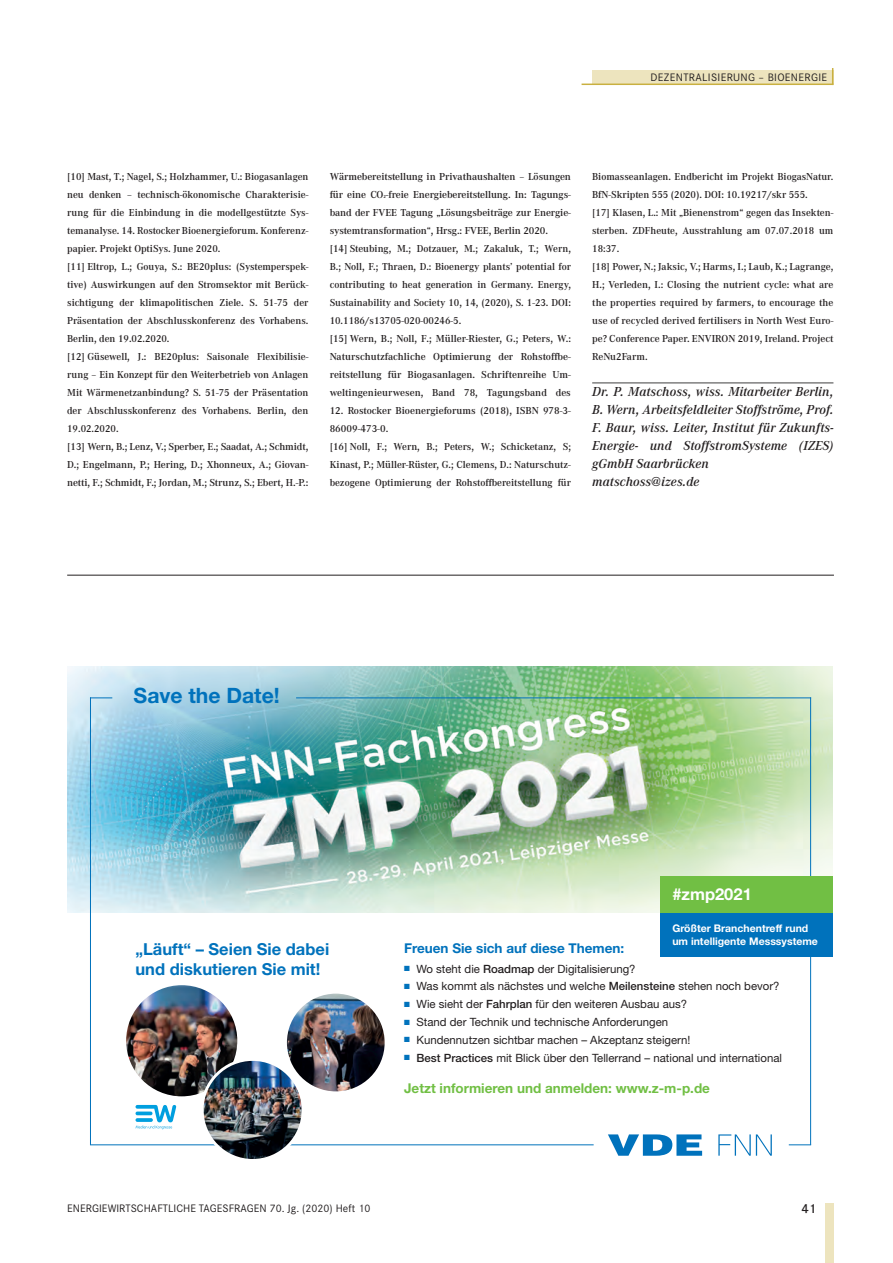
<style>
.page{position:relative;width:893px;height:1263px;background:#fff}
.page>*{position:absolute;margin:0;border:0;box-sizing:border-box;transform-origin:0 0}
.t1{font:700 21.15px "Helvetica Neue LT Std";color:#0072bc}
.t2{font:700 16.5px/19.8px "Helvetica Neue LT Std";color:#0072bc}
.t3{font:700 16.5px "Helvetica Neue LT Std";color:#fff}
.t4{font:italic 600 13.5px/18px "Corporate A";letter-spacing:.01em;color:#231f20}
.t5{font:700 13.5px "Helvetica Neue LT Std";color:#71bf44}
.t6{font:700 13.5px "Helvetica Neue LT Std";color:#0072bc}
.t7{font:600 13.5px "Corporate S";color:#231f20}
.t8{font:11.4px "Helvetica Neue LT Std";color:#231f20}
.t9{font:11.25px "Corporate S";letter-spacing:.005em;color:#231f20}
.t10{font:11.25px "Corporate S";letter-spacing:.03em;color:#231f20}
.t11{font:600 10.5px/18px "Corporate A";color:#231f20}
.t12{font:700 10.5px/12.6px "Helvetica Neue LT Std";color:#fff}
.s1{color:#0072bc}
.s2{font-weight:500}
</style>
<div class="page">
<div style="left:592px;top:71px;width:241px;height:13px;background:#ede4be"></div>
<hr style="left:582px;top:84px;width:251px;height:1px;background:#c9b040">
<svg style="left:832px;top:68px;width:1px;height:16px"></svg>
<div style="left:825px;top:1203px;width:8px;height:60px;background:#ede4be"></div>
<hr style="left:592px;top:382px;width:241px;height:1px;background:#3e3e3f">
<img style="left:68px;top:666px;width:765px;height:247px">
<svg style="left:608px;top:1134px;width:164px;height:22px"></svg>
<img style="left:125px;top:984px;width:114px;height:114px;border-radius:57px">
<div style="left:124px;top:982px;width:116px;height:117px;border:3px solid #fff;border-radius:50%"></div>
<hr style="left:90px;top:698px;width:1px;height:446px;background:#0072bc">
<hr style="left:810px;top:698px;width:1px;height:446px;background:#0072bc">
<svg style="left:789px;top:1144px;width:22px;height:1px"></svg>
<hr style="left:297px;top:697px;width:514px;height:1px;background:#0072bc">
<hr style="left:90px;top:1144px;width:503px;height:1px;background:#0072bc">
<svg style="left:90px;top:697px;width:22px;height:1px"></svg>
<svg style="left:136px;top:1105px;width:40px;height:24px"></svg>
<div style="left:660px;top:912px;width:173px;height:45px;background:#0072bc"></div>
<div style="left:660px;top:876px;width:173px;height:36px;background:#71bf44"></div>
<img style="left:285px;top:992px;width:101px;height:101px;border-radius:50px">
<div style="left:284px;top:991px;width:103px;height:103px;border:3px solid #fff;border-radius:50%"></div>
<img style="left:202px;top:1059px;width:101px;height:101px;border-radius:50px">
<div style="left:201px;top:1058px;width:103px;height:104px;border:3px solid #fff;border-radius:50%"></div>
<hr style="left:67px;top:575px;width:767px;height:1px;background:#231f20">
<p class="t10" style="left:651px;top:71px;width:178px">DEZENTRALISIERUNG – BIOENERGIE</p>
<p class="t11" style="left:67px;top:168px;width:243px">[10] Mast, T.; Nagel, S.; Holzhammer, U.: Biogasanlagen neu denken – technisch-ökonomische Charakterisie&shy;rung für die Einbindung in die modellgestützte Sys&shy;temanalyse. 14. Rostocker Bioenergieforum. Konferenz&shy;papier. Projekt OptiSys. June 2020.<br>[11] Eltrop, L.; Gouya, S.: BE20plus: (Systemperspek&shy;tive) Auswirkungen auf den Stromsektor mit Berück&shy;sichtigung der klimapolitischen Ziele. S. 51-75 der Präsentation der Abschlusskonferenz des Vorhabens.<br>Berlin, den 19.02.2020.<br>[12] Güsewell, J.: BE20plus: Saisonale Flexibilisie&shy;rung – Ein Konzept für den Weiterbetrieb von Anlagen Mit Wärmenetzanbindung? S. 51-75 der Präsentation der Abschlusskonferenz des Vorhabens. Berlin, den 19.02.2020.<br>[13] Wern, B.; Lenz, V.; Sperber, E.; Saadat, A.; Schmidt, D.; Engelmann, P.; Hering, D.; Xhonneux, A.; Giovan&shy;netti, F.; Schmidt, F.; Jordan, M.; Strunz, S.; Ebert, H.-P.:</p>
<p class="t11" style="left:330px;top:168px;width:243px">Wärmebereitstellung in Privathaushalten – Lösungen für eine CO2-freie Energiebereitstellung. In: Tagungs&shy;band der FVEE Tagung „Lösungsbeiträge zur Energie&shy;systemtransformation“, Hrsg.: FVEE, Berlin 2020.<br>[14] Steubing, M.; Dotzauer, M.; Zakaluk, T.; Wern, B.; Noll, F.; Thraen, D.: Bioenergy plants’ potential for contributing to heat generation in Germany. Energy, Sustainability and Society 10, 14, (2020), S. 1-23. DOI:<br>10.1186/s13705-020-00246-5.<br>[15] Wern, B.; Noll, F.; Müller-Riester, G.; Peters, W.:<br>Naturschutzfachliche Optimierung der Rohstoffbe&shy;reitstellung für Biogasanlagen. Schriftenreihe Um&shy;weltingenieurwesen, Band 78, Tagungsband des</p>
<p class="t11" style="left:330px;top:402px;width:243px">12. Rostocker Bioenergieforums (2018), ISBN 978-3- 86009-473-0.<br>[16] Noll, F.; Wern, B.; Peters, W.; Schicketanz, S; Kinast, P.; Müller-Rüster, G.; Clemens, D.: Naturschutz&shy;bezogene Optimierung der Rohstoffbereitstellung für</p>
<p class="t11" style="left:592px;top:168px;width:243px">Biomasseanlagen. Endbericht im Projekt BiogasNatur.<br>BfN-Skripten 555 (2020). DOI: 10.19217/skr 555.<br>[17] Klasen, L.: Mit „Bienenstrom“ gegen das Insekten&shy;sterben. ZDFheute, Ausstrahlung am 07.07.2018 um 18:37.<br>[18] Power, N.; Jaksic, V.; Harms, I.; Laub, K.; Lagrange, H.; Verleden, I.: Closing the nutrient cycle: what are the properties required by farmers, to encourage the use of recycled derived fertilisers in North West Euro&shy;pe? Conference Paper. ENVIRON 2019, Ireland. Project ReNu2Farm.</p>
<p class="t4" style="left:592px;top:383px;width:243px">Dr. P. Matschoss, wiss. Mitarbeiter Berlin, B. Wern, Arbeitsfeldleiter Stoffströme, Prof.<br>F. Baur, wiss. Leiter, Institut für Zukunfts-Energie- und StoffstromSysteme (IZES) gGmbH Saarbrücken<br>matschoss@izes.de</p>
<h1 class="t1" style="left:134px;top:683px;width:148px">Save the Date!</h1>
<h2 class="t3" style="left:672px;top:884px;width:81px">#zmp2021</h2>
<h2 class="t2" style="left:136px;top:939px;width:195px">„Läuft“ – Seien Sie dabei und diskutieren Sie mit!</h2>
<p class="t12" style="left:672px;top:922px;width:147px">Größter Branchentreff rund um intelligente Messsysteme</p>
<p class="t6" style="left:404px;top:939px;width:222px">Freuen Sie sich auf diese Themen:</p>
<p class="t8" style="left:404px;top:962px;width:233px"><span class="s1">■</span> Wo steht die <span class="s2">Roadmap</span> der Digitalisierung?</p>
<p class="t8" style="left:404px;top:979px;width:377px"><span class="s1">■</span> Was kommt als nächstes und welche <span class="s2">Meilensteine</span> stehen noch bevor?</p>
<p class="t8" style="left:404px;top:997px;width:285px"><span class="s1">■</span> Wie sieht der <span class="s2">Fahrplan</span> für den weiteren Ausbau aus?</p>
<p class="t8" style="left:404px;top:1015px;width:266px"><span class="s1">■</span> Stand der Technik und technische Anforderungen</p>
<p class="t8" style="left:404px;top:1033px;width:288px"><span class="s1">■</span> Kundennutzen sichtbar machen – Akzeptanz steigern!</p>
<p class="t8" style="left:404px;top:1051px;width:379px"><span class="s1">■</span> <span class="s2">Best Practices</span> mit Blick über den Tellerrand – national und international</p>
<p class="t5" style="left:404px;top:1079px;width:307px">Jetzt informieren und anmelden: www.z-m-p.de</p>
<p class="t9" style="left:67px;top:1202px;width:305px">ENERGIEWIRTSCHAFTLICHE TAGESFRAGEN 70. Jg. (2020) Heft 10</p>
<p class="t7" style="left:801px;top:1201px;width:16px">41</p>
</div>
